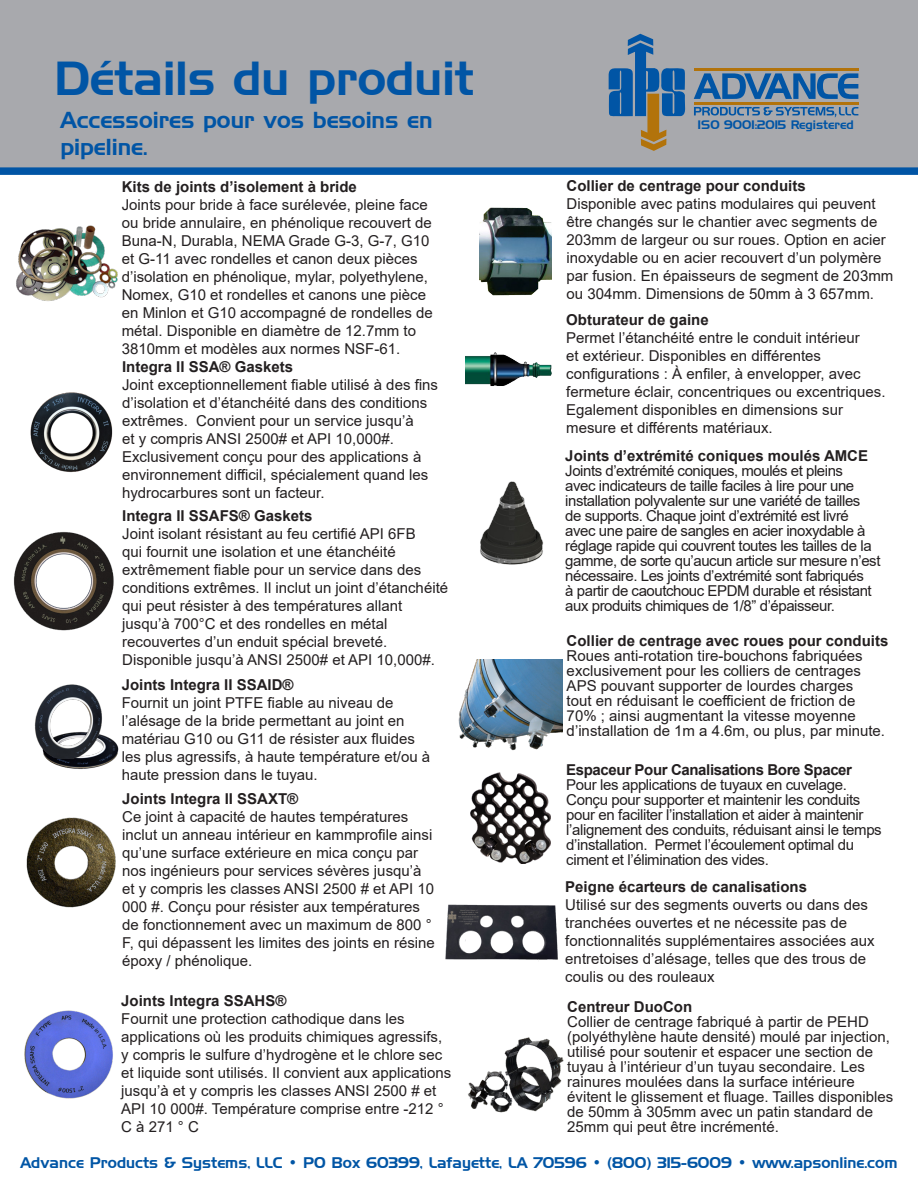
<style>
.page{position:relative;width:918px;height:1188px;background:#fff}
.page>*{position:absolute;margin:0;border:0;box-sizing:border-box;transform-origin:0 0}
.t1{font:46.5px "ST Huntington";color:#0155a5}
.t2{font:22.5px/27px "ST Huntington";color:#0155a5}
.t3{font:15px/18px "Arial";color:#231f20}
.t4{font:15px/15px "Arial";letter-spacing:-.03em;color:#231f20}
.t5{font:700 15px "Arial";color:#231f20}
.t6{font:15px/15px "Arial";letter-spacing:-.025em;color:#231f20}
.t7{font:15px "ST Huntington";color:#0155a5}
.t8{font:700 15px "Arial";letter-spacing:-.025em;color:#231f20}
.t9{font:12px "ST Huntington";color:#0155a5}
</style>
<div class="page">
<div style="left:0;top:0;width:918px;height:167px;background:#a8a9ad"></div>
<svg style="left:694px;top:73px;width:164px;height:26px"></svg>
<hr style="left:694px;top:68px;width:164px;height:3px;background:#b2730b">
<hr style="left:694px;top:102px;width:164px;height:2px;background:#b2730b">
<svg style="left:609px;top:34px;width:77px;height:117px"></svg>
<svg style="left:694px;top:107px;width:164px;height:10px"></svg>
<div style="left:0;top:167px;width:918px;height:8px;background:#0155a5"></div>
<img style="left:479px;top:207px;width:72px;height:89px">
<img style="left:30px;top:392px;width:83px;height:81px">
<img style="left:16px;top:226px;width:102px;height:75px">
<img style="left:13px;top:531px;width:101px;height:100px">
<img style="left:458px;top:660px;width:104px;height:91px">
<img style="left:26px;top:817px;width:90px;height:91px">
<img style="left:47px;top:743px;width:72px;height:26px">
<img style="left:34px;top:684px;width:82px;height:75px">
<img style="left:24px;top:1010px;width:89px;height:89px">
<img style="left:445px;top:904px;width:113px;height:56px">
<img style="left:468px;top:1037px;width:96px;height:76px">
<img style="left:470px;top:772px;width:81px;height:92px">
<img style="left:465px;top:352px;width:87px;height:34px">
<img style="left:480px;top:481px;width:64px;height:84px">
<h1 class="t1" style="left:54px;top:50px;width:422px">Détails du produit</h1>
<h2 class="t2" style="left:60px;top:107px;width:374px">Accessoires pour vos besoins en pipeline.</h2>
<p class="t9" style="left:698px;top:117px;width:158px">ISO 9001:2015 Registered</p>
<p class="t5" style="left:567px;top:175px;width:241px">Collier de centrage pour conduits</p>
<p class="t3" style="left:567px;top:194px;width:328px">Disponible avec patins modulaires qui peuvent être changés sur le chantier avec segments de 203mm de largeur ou sur roues. Option en acier inoxydable ou en acier recouvert d’un polymère par fusion. En épaisseurs de segment de 203mm ou 304mm. Dimensions de 50mm à 3 657mm.</p>
<p class="t5" style="left:122px;top:176px;width:237px">Kits de joints d’isolement à bride</p>
<p class="t3" style="left:122px;top:196px;width:312px">Joints pour bride à face surélevée, pleine face ou bride annulaire, en phénolique recouvert de Buna-N, Durabla, NEMA Grade G-3, G-7, G10 et G-11 avec rondelles et canon deux pièces d’isolation en phénolique, mylar, polyethylene, Nomex, G10 et rondelles et canons une pièce en Minlon et G10 accompagné de rondelles de métal. Disponible en diamètre de 12.7mm to 3810mm et modèles aux normes NSF-61.</p>
<p class="t5" style="left:566px;top:310px;width:144px">Obturateur de gaine</p>
<p class="t3" style="left:566px;top:329px;width:321px">Permet l’étanchéité entre le conduit intérieur<br>et extérieur. Disponibles en différentes configurations : À enfiler, à envelopper, avec fermeture éclair, concentriques ou excentriques.<br>Egalement disponibles en dimensions sur mesure et différents matériaux.</p>
<p class="t5" style="left:565px;top:445px;width:304px">Joints d’extrémité coniques moulés AMCE</p>
<p class="t4" style="left:565px;top:463px;width:317px">Joints d’extrémité coniques, moulés et pleins<br>avec indicateurs de taille faciles à lire pour une installation polyvalente sur une variété de tailles<br>de supports. Chaque joint d’extrémité est livré avec une paire de sangles en acier inoxydable à réglage rapide qui couvrent toutes les tailles de la gamme, de sorte qu’aucun article sur mesure n’est nécessaire. Les joints d’extrémité sont fabriqués<br>à partir de caoutchouc EPDM durable et résistant aux produits chimiques de 1/8” d’épaisseur.</p>
<p class="t5" style="left:122px;top:356px;width:173px">Integra II SSA® Gaskets</p>
<p class="t3" style="left:122px;top:376px;width:317px">Joint exceptionnellement fiable utilisé à des fins d’isolation et d’étanchéité dans des conditions extrêmes. Convient pour un service jusqu’à<br>et y compris ANSI 2500# et API 10,000#.<br>Exclusivement conçu pour des applications à environnement difficil, spécialement quand les hydrocarbures sont un facteur.</p>
<p class="t5" style="left:122px;top:505px;width:192px">Integra II SSAFS® Gaskets</p>
<p class="t3" style="left:122px;top:525px;width:327px">Joint isolant résistant au feu certifié API 6FB<br>qui fournit une isolation et une étanchéité extrêmement fiable pour un service dans des conditions extrêmes. Il inclut un joint d’étanchéité qui peut résister à des températures allant jusqu’à 700°C et des rondelles en métal recouvertes d’un enduit spécial breveté.<br>Disponible jusqu’à ANSI 2500# et API 10,000#.</p>
<p class="t5" style="left:567px;top:630px;width:323px">Collier de centrage avec roues pour conduits</p>
<p class="t3" style="left:567px;top:648px;width:320px;line-height:15px">Roues anti-rotation tire-bouchons fabriquées exclusivement pour les colliers de centrages APS pouvant supporter de lourdes charges<br>tout en réduisant le coefficient de friction de 70% ; ainsi augmentant la vitesse moyenne d’installation de 1m a 4.6m, ou plus, par minute.</p>
<p class="t5" style="left:122px;top:674px;width:173px">Joints Integra II SSAID®</p>
<p class="t3" style="left:122px;top:693px;width:310px">Fournit un joint PTFE fiable au niveau de l’alésage de la bride permettant au joint en matériau G10 ou G11 de résister aux fluides les plus agressifs, à haute température et/ou à haute pression dans le tuyau.</p>
<p class="t8" style="left:566px;top:759px;width:287px">Espaceur Pour Canalisations Bore Spacer</p>
<p class="t6" style="left:566px;top:777px;width:317px">Pour les applications de tuyaux en cuvelage.<br>Conçu pour supporter et maintenir les conduits pour en faciliter l’installation et aider à maintenir l’alignement des conduits, réduisant ainsi le temps d’installation. Permet l’écoulement optimal du ciment et l’élimination des vides.</p>
<p class="t5" style="left:122px;top:788px;width:178px">Joints Integra II SSAXT®</p>
<p class="t3" style="left:122px;top:807px;width:314px">Ce joint à capacité de hautes températures inclut un anneau intérieur en kammprofile ainsi qu’une surface extérieure en mica conçu par nos ingénieurs pour services sévères jusqu’à et y compris les classes ANSI 2500 # et API 10<br>000 #. Conçu pour résister aux températures de fonctionnement avec un maximum de 800 ° F, qui dépassent les limites des joints en résine époxy / phénolique.</p>
<p class="t5" style="left:565px;top:876px;width:243px">Peigne écarteurs de canalisations</p>
<p class="t3" style="left:565px;top:896px;width:311px">Utilisé sur des segments ouverts ou dans des tranchées ouvertes et ne nécessite pas de fonctionnalités supplémentaires associées aux entretoises d’alésage, telles que des trous de coulis ou des rouleaux</p>
<p class="t5" style="left:567px;top:996px;width:126px">Centreur DuoCon</p>
<p class="t3" style="left:567px;top:1014px;width:328px;line-height:15px">Collier de centrage fabriqué à partir de PEHD (polyéthylène haute densité) moulé par injection, utilisé pour soutenir et espacer une section de tuyau à l’intérieur d’un tuyau secondaire. Les rainures moulées dans la surface intérieure évitent le glissement et fluage. Tailles disponibles de 50mm à 305mm avec un patin standard de 25mm qui peut être incrémenté.</p>
<p class="t5" style="left:121px;top:990px;width:167px">Joints Integra SSAHS®</p>
<p class="t3" style="left:121px;top:1010px;width:332px">Fournit une protection cathodique dans les applications où les produits chimiques agressifs, y compris le sulfure d’hydrogène et le chlore sec et liquide sont utilisés. Il convient aux applications jusqu’à et y compris les classes ANSI 2500 # et API 10 000#. Température comprise entre -212 ° C à 271 ° C</p>
<p class="t7" style="left:20px;top:1154px;width:879px">Advance Products &amp; Systems, LLC • PO Box 60399, Lafayette, LA 70596 • (800) 315-6009 • www.apsonline.com</p>
</div>
